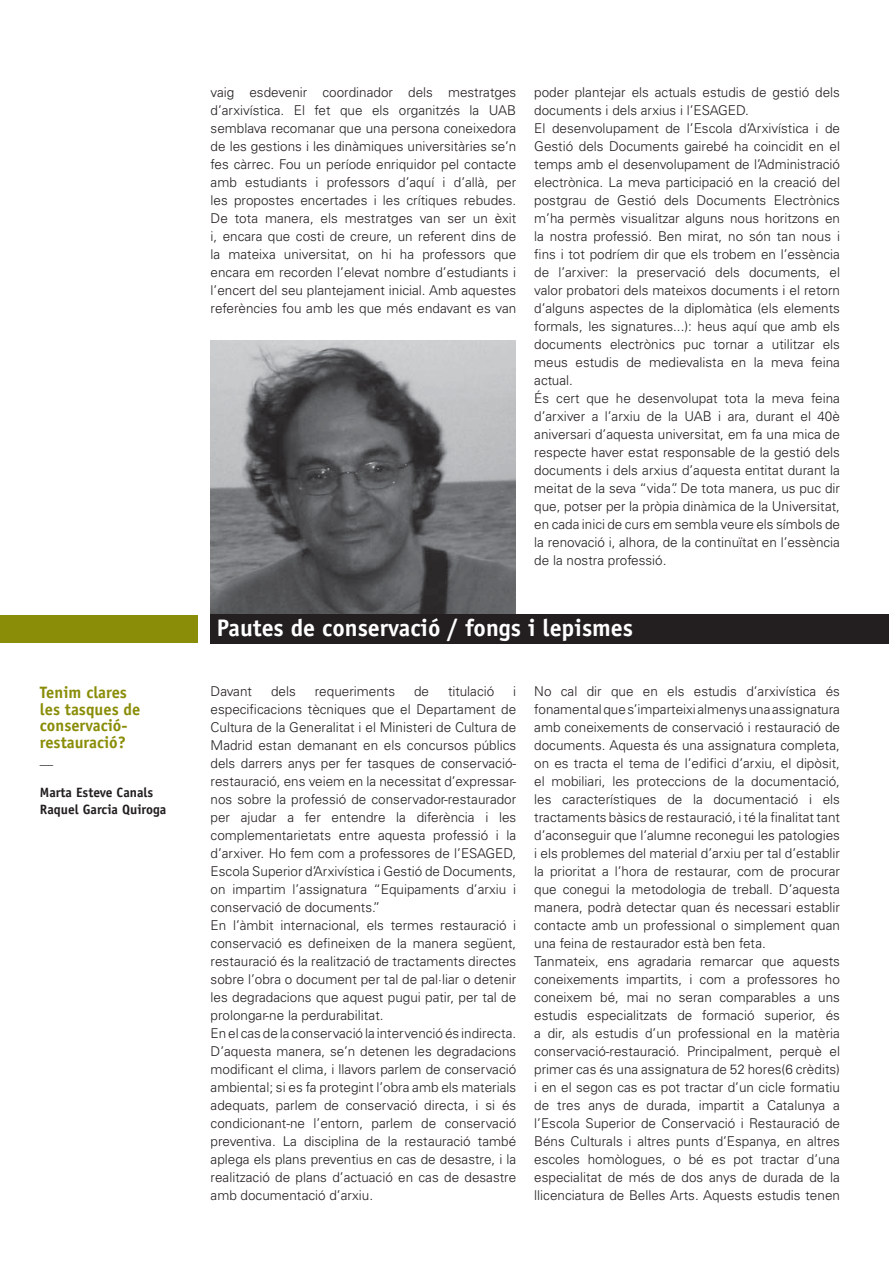
<style>
.page{position:relative;width:889px;height:1268px;background:#fff}
.page>*{position:absolute;margin:0;border:0;box-sizing:border-box;transform-origin:0 0}
.t1{font:700 24px "Officina Sans Std";color:#fff}
.t2{font:700 16.5px/16.5px "Officina Sans Std";color:#8a8d08}
.t3{font:300 13.5px/18px "Univers LT Std";color:#231f20}
.t4{font:700 13.5px/16.5px "Officina Sans Std";color:#231f20}
.t5{font:13.5px "Officina Sans Std";color:#231f20}
</style>
<div class="page">
<img style="left:211px;top:340px;width:304px;height:274px">
<div style="left:211px;top:614px;width:678px;height:30px;background:#231f20"></div>
<div style="left:0;top:615px;width:198px;height:28px;background:#8a8d08"></div>
<p class="t2" style="left:40px;top:685px;width:102px">Tenim clares les tasques de conservació&shy;restauració?</p>
<p class="t5" style="left:40px;top:754px;width:15px">__</p>
<p class="t4" style="left:40px;top:785px;width:128px">Marta Esteve Canals<br>Raquel Garcia Quiroga</p>
<p class="t3" style="left:211px;top:84px;width:307px;text-align:justify">vaig esdevenir coordinador dels mestratges d’arxivística. El fet que els organitzés la UAB semblava recomanar que una persona coneixedora de les gestions i les dinàmiques universitàries se’n fes càrrec. Fou un període enriquidor pel contacte amb estudiants i professors d’aquí i d’allà, per les propostes encertades i les crítiques rebudes.<br>De tota manera, els mestratges van ser un èxit i, encara que costi de creure, un referent dins de la mateixa universitat, on hi ha professors que encara em recorden l’elevat nombre d’estudiants i l’encert del seu plantejament inicial. Amb aquestes referències fou amb les que més endavant es van</p>
<p class="t3" style="left:534px;top:84px;width:307px">poder plantejar els actuals estudis de gestió dels documents i dels arxius i l’ESAGED.<br>El desenvolupament de l’Escola d’Arxivística i de Gestió dels Documents gairebé ha coincidit en el temps amb el desenvolupament de l’Administració electrònica. La meva participació en la creació del postgrau de Gestió dels Documents Electrònics m’ha permès visualitzar alguns nous horitzons en la nostra professió. Ben mirat, no són tan nous i fins i tot podríem dir que els trobem en l’essència de l’arxiver: la preservació dels documents, el valor probatori dels mateixos documents i el retorn d’alguns aspectes de la diplomàtica (els elements formals, les signatures...): heus aquí que amb els documents electrònics puc tornar a utilitzar els meus estudis de medievalista en la meva feina actual.<br>És cert que he desenvolupat tota la meva feina d’arxiver a l’arxiu de la UAB i ara, durant el 40è aniversari d’aquesta universitat, em fa una mica de respecte haver estat responsable de la gestió dels documents i dels arxius d’aquesta entitat durant la meitat de la seva “vida”. De tota manera, us puc dir que, potser per la pròpia dinàmica de la Universitat, en cada inici de curs em sembla veure els símbols de la renovació i, alhora, de la continuïtat en l’essència de la nostra professió.</p>
<h1 class="t1" style="left:217px;top:619px;width:417px">Pautes de conservació / fongs i lepismes</h1>
<p class="t3" style="left:211px;top:683px;width:307px;text-indent:303px">i especificacions tècniques que el Departament de Cultura de la Generalitat i el Ministeri de Cultura de Madrid estan demanant en els concursos públics dels darrers anys per fer tasques de conservació&shy;restauració, ens veiem en la necessitat d’expressar&shy;nos sobre la professió de conservador-restaurador per ajudar a fer entendre la diferència i les complementarietats entre aquesta professió i la d’arxiver. Ho fem com a professores de l’ESAGED, Escola Superior d’Arxivística i Gestió de Documents, on impartim l’assignatura “Equipaments d’arxiu i conservació de documents.”<br>En l’àmbit internacional, els termes restauració i conservació es defineixen de la manera següent, restauració és la realització de tractaments directes sobre l’obra o document per tal de pal·liar o detenir les degradacions que aquest pugui patir, per tal de prolongar-ne la perdurabilitat.<br>En el cas de la conservació la intervenció és indirecta.<br>D’aquesta manera, se’n detenen les degradacions modificant el clima, i llavors parlem de conservació ambiental; si es fa protegint l’obra amb els materials adequats, parlem de conservació directa, i si és condicionant-ne l’entorn, parlem de conservació preventiva. La disciplina de la restauració també aplega els plans preventius en cas de desastre, i la realització de plans d’actuació en cas de desastre amb documentació d’arxiu.</p>
<p class="t3" style="left:534px;top:683px;width:307px">No cal dir que en els estudis d’arxivística és fonamental que s’imparteixi almenys una assignatura amb coneixements de conservació i restauració de documents. Aquesta és una assignatura completa, on es tracta el tema de l’edifici d’arxiu, el dipòsit, el mobiliari, les proteccions de la documentació, les característiques de la documentació i els tractaments bàsics de restauració, i té la finalitat tant d’aconseguir que l’alumne reconegui les patologies i els problemes del material d’arxiu per tal d’establir la prioritat a l’hora de restaurar, com de procurar que conegui la metodologia de treball. D’aquesta manera, podrà detectar quan és necessari establir contacte amb un professional o simplement quan una feina de restaurador està ben feta.<br>Tanmateix, ens agradaria remarcar que aquests coneixements impartits, i com a professores ho coneixem bé, mai no seran comparables a uns estudis especialitzats de formació superior, és a dir, als estudis d’un professional en la matèria conservació-restauració. Principalment, perquè el primer cas és una assignatura de 52 hores(6 crèdits) i en el segon cas es pot tractar d’un cicle formatiu de tres anys de durada, impartit a Catalunya a l’Escola Superior de Conservació i Restauració de Béns Culturals i altres punts d’Espanya, en altres escoles homòlogues, o bé es pot tractar d’una especialitat de més de dos anys de durada de la llicenciatura de Belles Arts. Aquests estudis tenen</p>
<p class="t3" style="left:211px;top:683px;width:43px">Davant</p>
<p class="t3" style="left:271px;top:683px;width:26px">dels</p>
<p class="t3" style="left:315px;top:683px;width:82px">requeriments</p>
<p class="t3" style="left:414px;top:683px;width:17px">de</p>
<p class="t3" style="left:448px;top:683px;width:48px">titulació</p>
</div>
